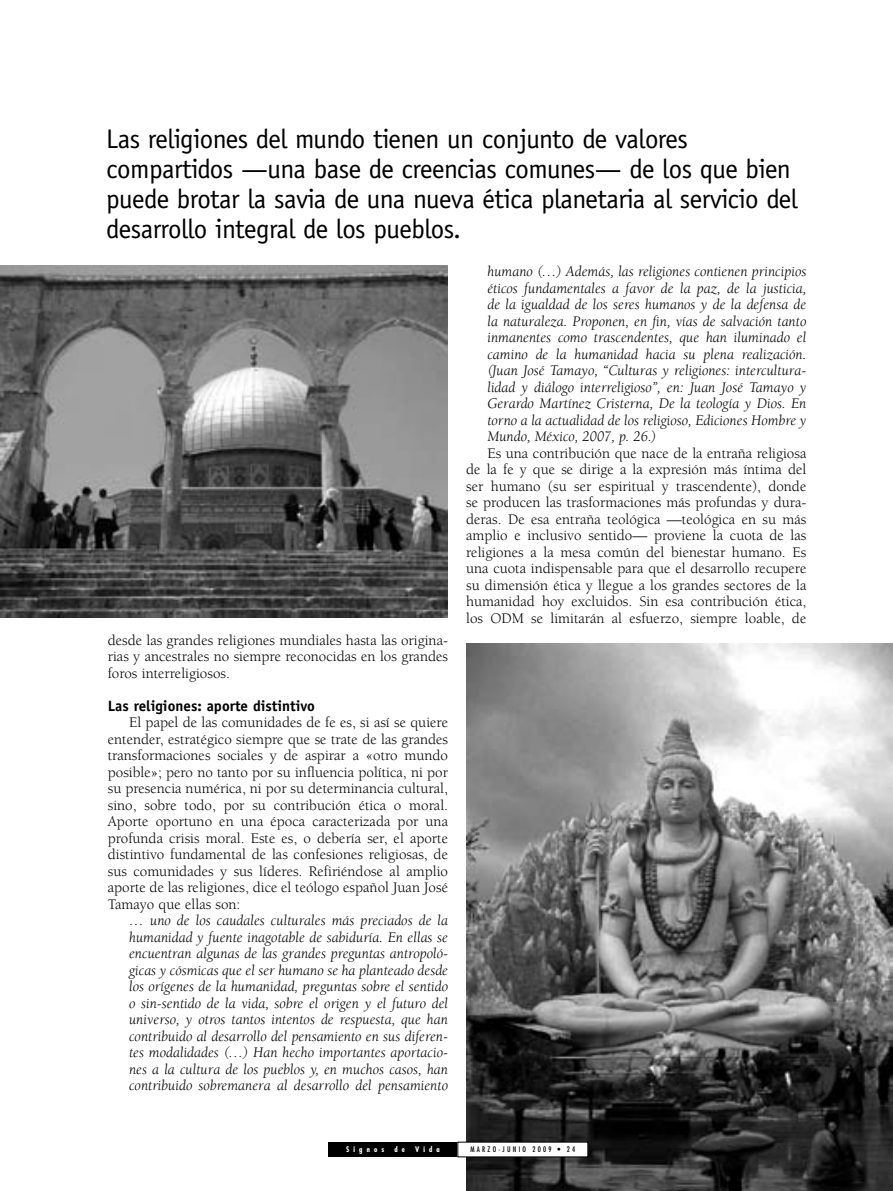
<style>
.page{position:relative;width:893px;height:1191px;background:#fff}
.page>*{position:absolute;margin:0;border:0;box-sizing:border-box;transform-origin:0 0}
.t1{font:27px/30px "Officina Sans";letter-spacing:-.02em;color:#000}
.t2{font:15px/16.5px "Berkeley";color:#000;text-align:justify}
.t3{font:italic 15px/16.5px "Berkeley";color:#000;text-align:justify}
.t4{font:700 15px "Officina Sans";color:#000}
.t5{font:condensed 7.5px "Futura";letter-spacing:.3em;color:#000}
.t6{font:700 condensed 7.5px "Futura";letter-spacing:.55em;color:#fff}
</style>
<div class="page">
<img style="left:466px;top:643px;width:427px;height:548px">
<div style="left:328px;top:1142px;width:130px;height:15px;background:#000"></div>
<div style="left:458px;top:1142px;width:130px;height:14px;background:#fff"></div>
<img style="left:0;top:265px;width:448px;height:353px">
<h1 class="t1" style="left:106px;top:124px;width:693px">Las religiones del mundo tienen un conjunto de valores compartidos —una base de creencias comunes— de los que bien puede brotar la savia de una nueva ética planetaria al servicio del desarrollo integral de los pueblos.</h1>
<p class="t2" style="left:108px;top:632px;width:342px">desde las grandes religiones mundiales hasta las origina&shy;rias y ancestrales no siempre reconocidas en los grandes foros interreligiosos.</p>
<p class="t4" style="left:108px;top:696px;width:209px">Las religiones: aporte distintivo</p>
<p class="t2" style="left:108px;top:714px;width:342px;text-indent:21px">El papel de las comunidades de fe es, si así se quiere entender, estratégico siempre que se trate de las grandes transformaciones sociales y de aspirar a «otro mundo posible»; pero no tanto por su influencia política, ni por su presencia numérica, ni por su determinancia cultural, sino, sobre todo, por su contribución ética o moral.<br>Aporte oportuno en una época caracterizada por una profunda crisis moral. Este es, o debería ser, el aporte distintivo fundamental de las confesiones religiosas, de sus comunidades y sus líderes. Refiriéndose al amplio aporte de las religiones, dice el teólogo español Juan José Tamayo que ellas son:</p>
<p class="t3" style="left:129px;top:912px;width:321px">… uno de los caudales culturales más preciados de la humanidad y fuente inagotable de sabiduría. En ellas se encuentran algunas de las grandes preguntas antropoló&shy;gicas y cósmicas que el ser humano se ha planteado desde los orígenes de la humanidad, preguntas sobre el sentido o sin-sentido de la vida, sobre el origen y el futuro del universo, y otros tantos intentos de respuesta, que han contribuido al desarrollo del pensamiento en sus diferen&shy;tes modalidades (…) Han hecho importantes aportacio&shy;nes a la cultura de los pueblos y, en muchos casos, han contribuido sobremanera al desarrollo del pensamiento</p>
<p class="t3" style="left:487px;top:264px;width:321px">humano (…) Además, las religiones contienen principios éticos fundamentales a favor de la paz, de la justicia, de la igualdad de los seres humanos y de la defensa de la naturaleza. Proponen, en fin, vías de salvación tanto inmanentes como trascendentes, que han iluminado el camino de la humanidad hacia su plena realización. (Juan José Tamayo, “Culturas y religiones: intercultura&shy;lidad y diálogo interreligioso”, en: Juan José Tamayo y Gerardo Martínez Cristerna, De la teología y Dios. En torno a la actualidad de los religioso, Ediciones Hombre y Mundo, México, 2007, p. 26.)</p>
<p class="t2" style="left:466px;top:445px;width:342px;text-indent:21px">Es una contribución que nace de la entraña religiosa de la fe y que se dirige a la expresión más íntima del ser humano (su ser espiritual y trascendente), donde se producen las trasformaciones más profundas y dura&shy;deras. De esa entraña teológica —teológica en su más amplio e inclusivo sentido— proviene la cuota de las religiones a la mesa común del bienestar humano. Es una cuota indispensable para que el desarrollo recupere su dimensión ética y llegue a los grandes sectores de la humanidad hoy excluidos. Sin esa contribución ética, los ODM se limitarán al esfuerzo, siempre loable, de</p>
<p class="t6" style="left:346px;top:1144px;width:40px">Signos</p>
<p class="t6" style="left:394px;top:1144px;width:12px">d e</p>
<p class="t6" style="left:415px;top:1144px;width:26px">Vida</p>
<p class="t5" style="left:470px;top:1144px;width:106px">MARZO-JUNIO 2009 • 24</p>
</div>
